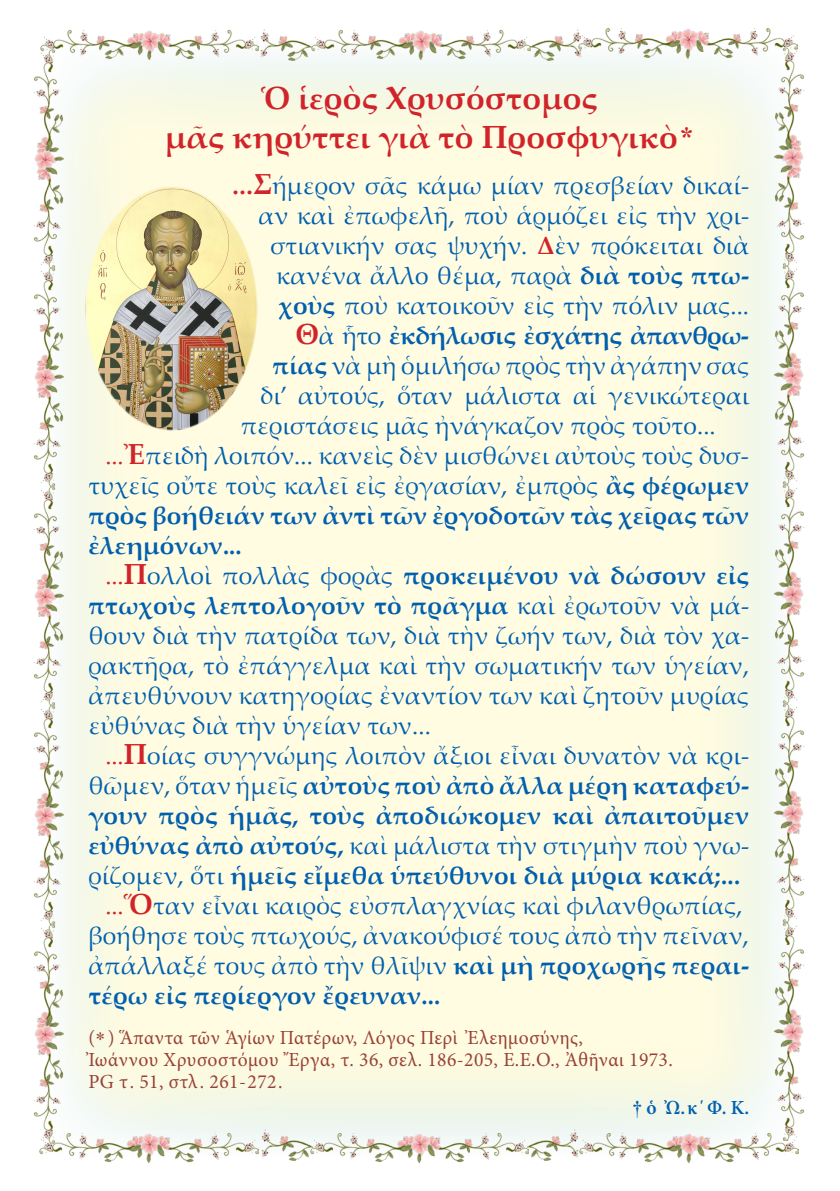
<style>
.page{position:relative;width:840px;height:1191px;background:#fff}
.page>*{position:absolute;margin:0;border:0;box-sizing:border-box;transform-origin:0 0}
.t1{font:700 32px "Palatino Linotype";letter-spacing:.005em;color:#d1232a}
.t2{font:25px/30px "Palatino Linotype";letter-spacing:.005em;color:#015fae;text-align:justify}
.t3{font:700 25px/30px "Palatino Linotype";letter-spacing:.01em;color:#015fae;text-align:justify}
.t4{font:700 25px "Palatino Linotype";letter-spacing:-.02em;color:#015fae}
.t5{font:20px "Minion Pro";letter-spacing:.02em;color:#994134}
.t6{font:600 20px "Minion Pro";color:#015fae}
.s1{font-family:"CTOS New Times Bold Test 1";font-weight:400;font-size:28px}
.s2{font-weight:700;color:#d1232a}
.s3{font-weight:700;font-size:29px;color:#d1232a}
.s4{font-weight:700}
.s5{font-size:29px;color:#d1232a}
.s6{font-weight:400}
.s7{color:#d1232a}
.s8{font-weight:400;color:#d1232a}
.s9{font-family:"CTOS New Times Roman Test 1"}
.s10{font-family:"CTOS New Times Bold Test 1";font-weight:400}
</style>
<div class="page">
<div style="left:58px;top:62px;width:718px;height:1069px;background:#fffce1"></div>
<img style="left:33px;top:65px;width:36px;height:1062px">
<img style="left:769px;top:47px;width:36px;height:1080px">
<img style="left:40px;top:1127px;width:219px;height:36px">
<img style="left:310px;top:1127px;width:218px;height:37px">
<img style="left:579px;top:1127px;width:219px;height:36px">
<img style="left:261px;top:1129px;width:51px;height:31px">
<img style="left:527px;top:1129px;width:51px;height:32px">
<img style="left:40px;top:29px;width:219px;height:36px">
<img style="left:311px;top:29px;width:219px;height:36px">
<img style="left:578px;top:28px;width:218px;height:35px">
<img style="left:260px;top:29px;width:51px;height:31px">
<img style="left:530px;top:30px;width:51px;height:31px">
<img style="left:86px;top:187px;width:171px;height:244px">
<p class="t1" style="left:261px;top:76px;width:338px">Ὁ ἱερὸς Χρυσόστομος</p>
<p class="t1" style="left:165px;top:114px;width:529px">μᾶς κηρύττει γιὰ τὸ Προσφυγικὸ<span class="s1">*</span></p>
<p class="t2" style="left:232px;top:169px;width:518px;text-align:right"><span class="s2">...</span><span class="s3">Σ</span>ήμερον σᾶς κάμω μίαν πρεσβείαν δικαί&shy;αν καὶ ἐπωφελῆ, ποὺ ἁρμόζει εἰς τὴν χρι&shy;στιανικήν σας ψυχήν. <span class="s2">Δ</span>ὲν πρόκειται διὰ κανένα ἄλλο θέμα, παρὰ <span class="s4">διὰ τοὺς πτω&shy;χοὺς</span> ποὺ κατοικοῦν εἰς τὴν πόλιν μας...</p>
<p class="t4" style="left:295px;top:317px;width:455px"><span class="s5">Θ</span><span class="s6">ὰ ἧτο</span> ἐκδήλωσις ἐσχάτης ἀπανθρω-</p>
<p class="t2" style="left:272px;top:349px;width:478px"><span class="s4">πίας</span> νὰ μὴ ὁμιλήσω πρὸς τὴν ἀγάπην σας</p>
<p class="t2" style="left:260px;top:379px;width:490px">δι’ αὐτούς, ὅταν μάλιστα αἱ γενικώτεραι</p>
<p class="t2" style="left:240px;top:409px;width:476px">περιστάσεις μᾶς ἠνάγκαζον πρὸς τοῦτο...</p>
<p class="t2" style="left:88px;top:439px;width:662px;text-indent:17px"><span class="s7">...</span><span class="s3">Ἐ</span>πειδὴ λοιπόν... κανεὶς δὲν μισθώνει αὐτοὺς τοὺς δυσ&shy;τυχεῖς οὔτε τοὺς καλεῖ εἰς ἐργασίαν, ἐμπρὸς <span class="s4">ἂς φέρωμεν πρὸς βοήθειάν των ἀντὶ τῶν ἐργοδοτῶν τὰς χεῖρας τῶν ἐλεημόνων...</span></p>
<p class="t2" style="left:88px;top:559px;width:662px;text-indent:17px"><span class="s7">...</span><span class="s3">Π</span>ολλοὶ πολλὰς φορὰς <span class="s4">προκειμένου νὰ δώσουν εἰς πτωχοὺς λεπτολογοῦν τὸ πρᾶγμα</span> καὶ ἐρωτοῦν νὰ μά&shy;θουν διὰ τὴν πατρίδα των, διὰ τὴν ζωήν των, διὰ τὸν χα&shy;ρακτῆρα, τὸ ἐπάγγελμα καὶ τὴν σωματικήν των ὑγείαν, ἀπευθύνουν κατηγορίας ἐναντίον των καὶ ζητοῦν μυρίας εὐθύνας διὰ τὴν ὑγείαν των...</p>
<p class="t3" style="left:88px;top:739px;width:662px;text-indent:17px"><span class="s8">...</span><span class="s5">Π</span><span class="s6">οίας συγγνώμης λοιπὸν ἄξιοι εἶναι δυνατὸν νὰ κρι&shy;θῶμεν, ὅταν ἡμεῖς</span> αὐτοὺς ποὺ ἀπὸ ἄλλα μέρη καταφεύ&shy;γουν πρὸς ἡμᾶς, τοὺς ἀποδιώκομεν καὶ ἀπαιτοῦμεν εὐθύνας ἀπὸ αὐτούς, <span class="s6">καὶ μάλιστα τὴν στιγμὴν ποὺ γνω&shy;ρίζομεν, ὅτι</span> ἡμεῖς εἴμεθα ὑπεύθυνοι διὰ μύρια κακά;...</p>
<p class="t2" style="left:105px;top:889px;width:638px"><span class="s7">...</span><span class="s3">Ὅ</span>ταν εἶναι καιρὸς εὐσπλαγχνίας καὶ φιλανθρωπίας,</p>
<p class="t2" style="left:88px;top:919px;width:662px">βοήθησε τοὺς πτωχούς, ἀνακούφισέ τους ἀπὸ τὴν πεῖναν, ἀπάλλαξέ τους ἀπὸ τὴν θλῖψιν <span class="s4">καὶ μὴ προχωρῆς περαι&shy;τέρω εἰς περίεργον ἔρευναν...</span></p>
<p class="t5" style="left:88px;top:1024px;width:496px">(<span class="s9">*</span>) Ἅπαντα τῶν Ἁγίων Πατέρων, Λόγος Περὶ Ἐλεημοσύνης,</p>
<p class="t5" style="left:88px;top:1046px;width:585px">Ἰωάννου Χρυσοστόμου Ἔργα, τ. 36, σελ. 186-205, Ε.Ε.Ο., Ἀθῆναι 1973.</p>
<p class="t5" style="left:88px;top:1068px;width:196px">PG τ. 51, στλ. 261-272.</p>
<p class="t6" style="left:632px;top:1093px;width:118px"><span class="s10">†</span> ὁ Ὠ. κ΄ Φ. Κ.</p>
</div>
